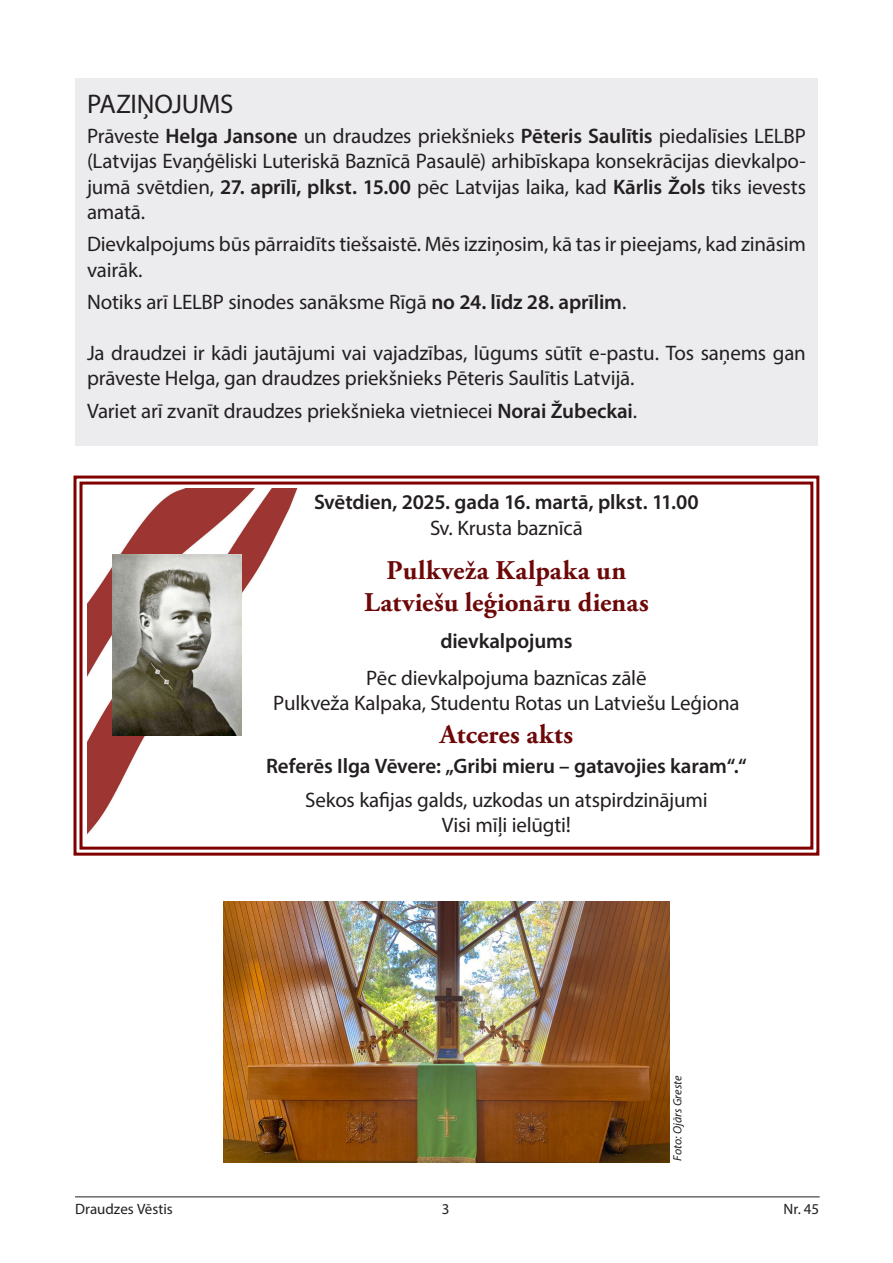
<style>
.page{position:relative;width:893px;height:1263px;background:#fff}
.page>*{position:absolute;margin:0;border:0;box-sizing:border-box;transform-origin:0 0}
.LL_Story{font:700 27px "Adobe Garamond Pro";letter-spacing:.015em;color:#6d0809}
.LL_Story-2{font:27px "Myriad Pro";letter-spacing:-.015em;color:#231f20}
.LL_Story-3{font:21px/25.2px "Myriad Pro";letter-spacing:-.01em;color:#231f20}
.LL_Story-4{font:600 21px "Myriad Pro";letter-spacing:-.005em;color:#231f20}
.t1{font:15px "Myriad Pro";color:#231f20}
.PS_Photo_author{font:italic 12px "Myriad Pro";letter-spacing:.005em;color:#231f20}
.s1{font-weight:600}
.s2{font-size:22.5px}
</style>
<div class="page">
<hr style="left:75px;top:1196px;width:745px;height:1px;background:#231f20">
<svg style="left:73px;top:475px;width:747px;height:381px"></svg>
<div style="left:80px;top:482px;width:733px;height:368px;border:3px solid #800000"></div>
<img style="left:113px;top:554px;width:128px;height:182px">
<div style="left:75px;top:78px;width:743px;height:368px;background:#ececee"></div>
<img style="left:223px;top:902px;width:447px;height:260px">
<p class="LL_Story-2" style="left:87px;top:88px;width:148px">PAZIŅOJUMS</p>
<p class="LL_Story-3" style="left:87px;top:123px;width:720px;text-align:justify">Prāveste <span class="s1">Helga Jansone</span> un draudzes priekšnieks <span class="s1">Pēteris Saulītis</span> piedalīsies LELBP (Latvijas Evaņģēliski Luteriskā Baznīcā Pasaulē) arhibīskapa konsekrācijas dievkalpo&shy;jumā svētdien, <span class="s1">27. aprīlī, plkst. 15.00</span> pēc Latvijas laika, kad <span class="s1">Kārlis Žols</span> tiks ievests amatā.</p>
<p class="LL_Story-3" style="left:87px;top:231px;width:720px">Dievkalpojums būs pārraidīts tiešsaistē. Mēs izziņosim, kā tas ir pieejams, kad zināsim vairāk.</p>
<p class="LL_Story-3" style="left:87px;top:289px;width:541px">Notiks arī LELBP sinodes sanāksme Rīgā <span class="s1">no 24. līdz 28. aprīlim</span>.</p>
<p class="LL_Story-3" style="left:87px;top:340px;width:720px">Ja draudzei ir kādi jautājumi vai vajadzības, lūgums sūtīt e-pastu. Tos saņems gan prāveste Helga, gan draudzes priekšnieks Pēteris Saulītis Latvijā.</p>
<p class="LL_Story-3" style="left:87px;top:398px;width:552px">Variet arī zvanīt draudzes priekšnieka vietniecei <span class="s1">Norai Žubeckai</span>.</p>
<p class="LL_Story-4" style="left:314px;top:489px;width:386px">Svētdien, 2025. gada 16. martā, plkst. 11.00</p>
<p class="LL_Story-3" style="left:430px;top:514px;width:154px">Sv. Krusta baznīcā</p>
<p class="LL_Story" style="left:387px;top:555px;width:241px">Pulkveža Kalpaka un</p>
<p class="LL_Story" style="left:364px;top:587px;width:286px">Latviešu leģionāru dienas</p>
<p class="LL_Story-4" style="left:440px;top:628px;width:134px">dievkalpojums</p>
<p class="LL_Story-3" style="left:366px;top:665px;width:282px">Pēc dievkalpojuma baznīcas zālē</p>
<p class="LL_Story-3" style="left:273px;top:690px;width:468px">Pulkveža Kalpaka, Studentu Rotas un Latviešu Leģiona</p>
<p class="LL_Story" style="left:440px;top:719px;width:135px">Atceres akts</p>
<p class="LL_Story-4" style="left:266px;top:752px;width:482px">Referēs Ilga Vēvere: „Gribi mieru – gatavojies karam“.“</p>
<p class="LL_Story-3" style="left:305px;top:787px;width:404px">Sekos kafijas galds, uzkodas un atspirdzinājumi</p>
<p class="LL_Story-3" style="left:442px;top:812px;width:131px">Visi mīļi ielūgti<span class="s2">!</span></p>
<p class="PS_Photo_author" style="left:670px;top:1160px;width:87px;rotate:-90deg">Foto: Ojārs Greste</p>
<p class="t1" style="left:75px;top:1199px;width:99px">Draudzes Vēstis</p>
<p class="t1" style="left:442px;top:1199px;width:9px">3</p>
<p class="t1" style="left:783px;top:1199px;width:37px">Nr. 45</p>
</div>
